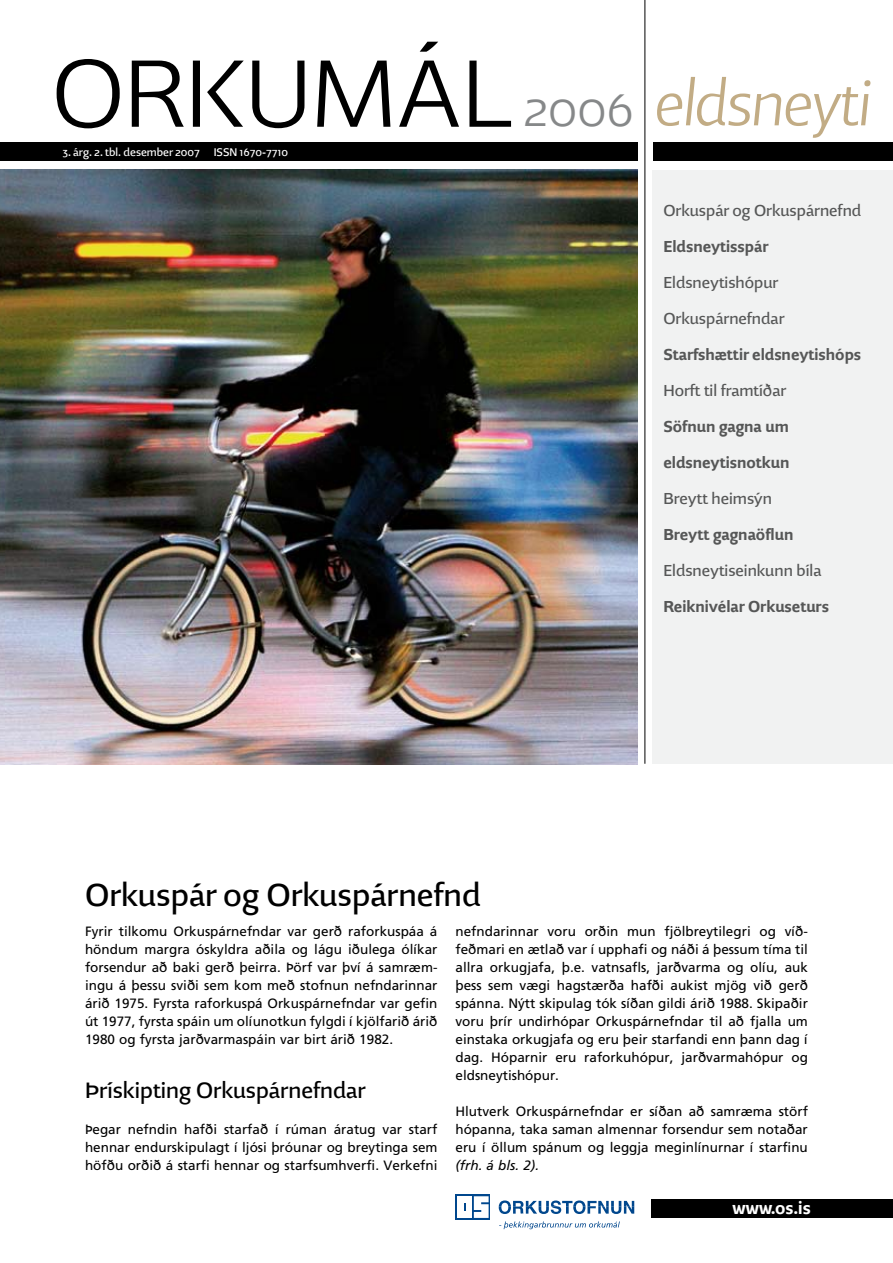
<style>
.page{position:relative;width:893px;height:1263px;background:#fff}
.page>*{position:absolute;margin:0;border:0;box-sizing:border-box;transform-origin:0 0}
.t1{font:italic 58.5px "Andrew Samuels Os F Light";letter-spacing:-.025em;color:#c2ac85}
.t2{font:30px "Andrew Samuels Os F";color:#000}
.t3{font:21px "Andrew Samuels Os F";color:#000}
.t4{font:700 16.5px "Andrew Samuels Os F";color:#fff}
.t5{font:700 15px "Andrew Samuels Os F";color:#565757}
.t6{font:15px "Andrew Samuels Os F";color:#565757}
.t7{font:13.5px/18px "Frutiger";color:#000;text-align:justify}
.t8{font:italic 13.5px "Frutiger";color:#000}
.t9{font:10.5px "Andrew Samuels Os F";color:#fff}
.s1{font-style:normal;font-size:90px;color:#000}
.s2{font-style:normal;font-size:45px;color:#868889}
</style>
<div class="page">
<hr style="left:644px;top:0;width:1px;height:764px;background:#000">
<div style="left:653px;top:170px;width:240px;height:594px;background:#f1f2f2"></div>
<div style="left:0;top:142px;width:638px;height:19px;background:#000"></div>
<div style="left:653px;top:142px;width:240px;height:19px;background:#000"></div>
<svg style="left:499px;top:1200px;width:135px;height:14px"></svg>
<svg style="left:455px;top:1195px;width:35px;height:25px"></svg>
<div style="left:457px;top:1196px;width:15px;height:22px;background:#fff"></div>
<svg style="left:474px;top:1196px;width:15px;height:22px"></svg>
<svg style="left:499px;top:1221px;width:121px;height:8px"></svg>
<div style="left:652px;top:1199px;width:241px;height:18px;background:#000"></div>
<img style="left:0;top:170px;width:638px;height:594px">
<h1 class="t1" style="left:52px;top:66px;width:821px"><span class="s1">ORKUMÁL</span> <span class="s2">2006</span> eldsneyti</h1>
<p class="t9" style="left:62px;top:145px;width:139px">3. árg. 2. tbl. desember 2007</p>
<p class="t9" style="left:214px;top:145px;width:76px">ISSN 1670-7710</p>
<h2 class="t2" style="left:85px;top:875px;width:397px">Orkuspár og Orkuspárnefnd</h2>
<p class="t6" style="left:663px;top:201px;width:199px">Orkuspár og Orkuspárnefnd</p>
<p class="t5" style="left:663px;top:236px;width:107px">Eldsneytisspár</p>
<p class="t6" style="left:663px;top:273px;width:117px">Eldsneytishópur</p>
<p class="t6" style="left:663px;top:309px;width:123px">Orkuspárnefndar</p>
<p class="t5" style="left:663px;top:344px;width:199px">Starfshættir eldsneytishóps</p>
<p class="t6" style="left:663px;top:381px;width:124px">Horft til framtíðar</p>
<p class="t5" style="left:663px;top:416px;width:127px">Söfnun gagna um</p>
<p class="t5" style="left:663px;top:452px;width:128px">eldsneytisnotkun</p>
<p class="t6" style="left:663px;top:489px;width:110px">Breytt heimsýn</p>
<p class="t5" style="left:663px;top:524px;width:132px">Breytt gagnaöflun</p>
<p class="t6" style="left:663px;top:561px;width:160px">Eldsneytiseinkunn bíla</p>
<p class="t5" style="left:663px;top:596px;width:167px">Reiknivélar Orkuseturs</p>
<p class="t7" style="left:85px;top:922px;width:354px">Fyrir tilkomu Orkuspárnefndar var gerð raforkuspáa á höndum margra óskyldra aðila og lágu iðulega ólíkar forsendur að baki gerð þeirra. Þörf var því á samræm&shy;ingu á þessu sviði sem kom með stofnun nefndarinnar árið 1975. Fyrsta raforkuspá Orkuspárnefndar var gefin út 1977, fyrsta spáin um olíunotkun fylgdi í kjölfarið árið 1980 og fyrsta jarðvarmaspáin var birt árið 1982.</p>
<h3 class="t3" style="left:85px;top:1076px;width:282px">Þrískipting Orkuspárnefndar</h3>
<p class="t7" style="left:85px;top:1120px;width:354px">Þegar nefndin hafði starfað í rúman áratug var starf hennar endurskipulagt í ljósi þróunar og breytinga sem höfðu orðið á starfi hennar og starfsumhverfi. Verkefni</p>
<p class="t7" style="left:455px;top:922px;width:354px">nefndarinnar voru orðin mun fjölbreytilegri og víð&shy;feðmari en ætlað var í upphafi og náði á þessum tíma til allra orkugjafa, þ.e. vatnsafls, jarðvarma og olíu, auk þess sem vægi hagstærða hafði aukist mjög við gerð spánna. Nýtt skipulag tók síðan gildi árið 1988. Skipaðir voru þrír undirhópar Orkuspárnefndar til að fjalla um einstaka orkugjafa og eru þeir starfandi enn þann dag í dag. Hóparnir eru raforkuhópur, jarðvarmahópur og eldsneytishópur.</p>
<p class="t7" style="left:455px;top:1102px;width:354px">Hlutverk Orkuspárnefndar er síðan að samræma störf hópanna, taka saman almennar forsendur sem notaðar eru í öllum spánum og leggja meginlínurnar í starfinu</p>
<p class="t8" style="left:455px;top:1157px;width:85px">(frh. á bls. 2).</p>
<p class="t4" style="left:733px;top:1197px;width:80px">www.os.is</p>
</div>
